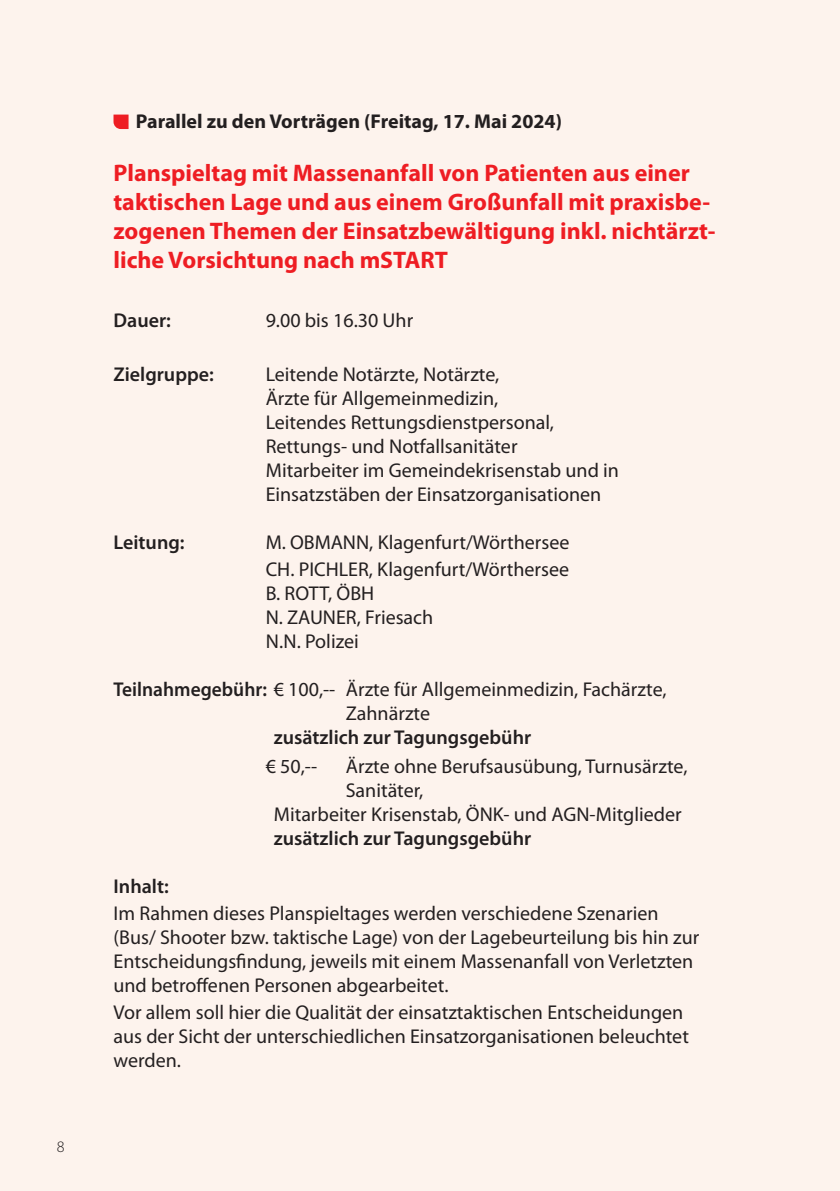
<style>
.page{position:relative;width:840px;height:1191px;background:#fff}
.page>*{position:absolute;margin:0;border:0;box-sizing:border-box;transform-origin:0 0}
.t1{font:700 24px/28.8px "Myriad Pro";color:#ee1d23}
.t2{font:20px/24px "Myriad Pro";color:#231f20}
.t3{font:600 20px "Myriad Pro";color:#231f20}
.t4{font:700 20px "Myriad Pro";color:#231f20}
.t5{font:300 16px "Myriad Pro";color:#231f20}
.s1{font-weight:600}
</style>
<div class="page">
<div style="left:0;top:0;width:839px;height:1191px;background:#fdf3ed"></div>
<svg style="left:113px;top:115px;width:15px;height:14px"></svg>
<p class="t5" style="left:57px;top:1137px;width:9px">8</p>
<p class="t4" style="left:136px;top:110px;width:427px">Parallel zu den Vorträgen (Freitag, 17. Mai 2024)</p>
<p class="t1" style="left:113px;top:159px;width:603px">Planspieltag mit Massenanfall von Patienten aus einer taktischen Lage und aus einem Großunfall mit praxisbe&shy;zogenen Themen der Einsatzbewältigung inkl. nichtärzt&shy;liche Vorsichtung nach mSTART</p>
<p class="t3" style="left:113px;top:309px;width:59px">Dauer:</p>
<p class="t2" style="left:265px;top:309px;width:149px">9.00 bis 16.30 Uhr</p>
<p class="t3" style="left:113px;top:363px;width:102px">Zielgruppe:</p>
<p class="t2" style="left:265px;top:362px;width:354px">Leitende Notärzte, Notärzte,<br>Ärzte für Allgemeinmedizin,<br>Leitendes Rettungsdienstpersonal, Rettungs- und Notfallsanitäter<br>Mitarbeiter im Gemeindekrisenstab und in Einsatzstäben der Einsatzorganisationen</p>
<p class="t3" style="left:113px;top:531px;width:73px">Leitung:</p>
<p class="t2" style="left:265px;top:529px;width:305px;line-height:26.8px">M. OBMANN, Klagenfurt/Wörthersee<br>CH. PICHLER, Klagenfurt/Wörthersee</p>
<p class="t2" style="left:265px;top:581px;width:169px">B. ROTT, ÖBH<br>N. ZAUNER, Friesach<br>N.N. Polizei</p>
<p class="t2" style="left:113px;top:677px;width:554px;text-align:center"><span class="s1">Teilnahmegebühr:</span> € 100,-- Ärzte für Allgemeinmedizin, Fachärzte,<br>Zahnärzte</p>
<p class="t3" style="left:273px;top:726px;width:259px">zusätzlich zur Tagungsgebühr</p>
<p class="t2" style="left:265px;top:755px;width:53px">€ 50,--</p>
<p class="t2" style="left:345px;top:755px;width:343px">Ärzte ohne Berufsausübung, Turnusärzte,</p>
<p class="t2" style="left:345px;top:779px;width:79px">Sanitäter,</p>
<p class="t2" style="left:273px;top:803px;width:409px">Mitarbeiter Krisenstab, ÖNK- und AGN-Mitglieder</p>
<p class="t3" style="left:273px;top:827px;width:259px">zusätzlich zur Tagungsgebühr</p>
<p class="t3" style="left:113px;top:875px;width:57px">Inhalt:</p>
<p class="t2" style="left:113px;top:902px;width:587px">Im Rahmen dieses Planspieltages werden verschiedene Szenarien (Bus/ Shooter bzw. taktische Lage) von der Lagebeurteilung bis hin zur Entscheidungsfindung, jeweils mit einem Massenanfall von Verletzten und betroffenen Personen abgearbeitet.</p>
<p class="t2" style="left:113px;top:1000px;width:576px">Vor allem soll hier die Qualität der einsatztaktischen Entscheidungen aus der Sicht der unterschiedlichen Einsatzorganisationen beleuchtet werden.</p>
</div>
